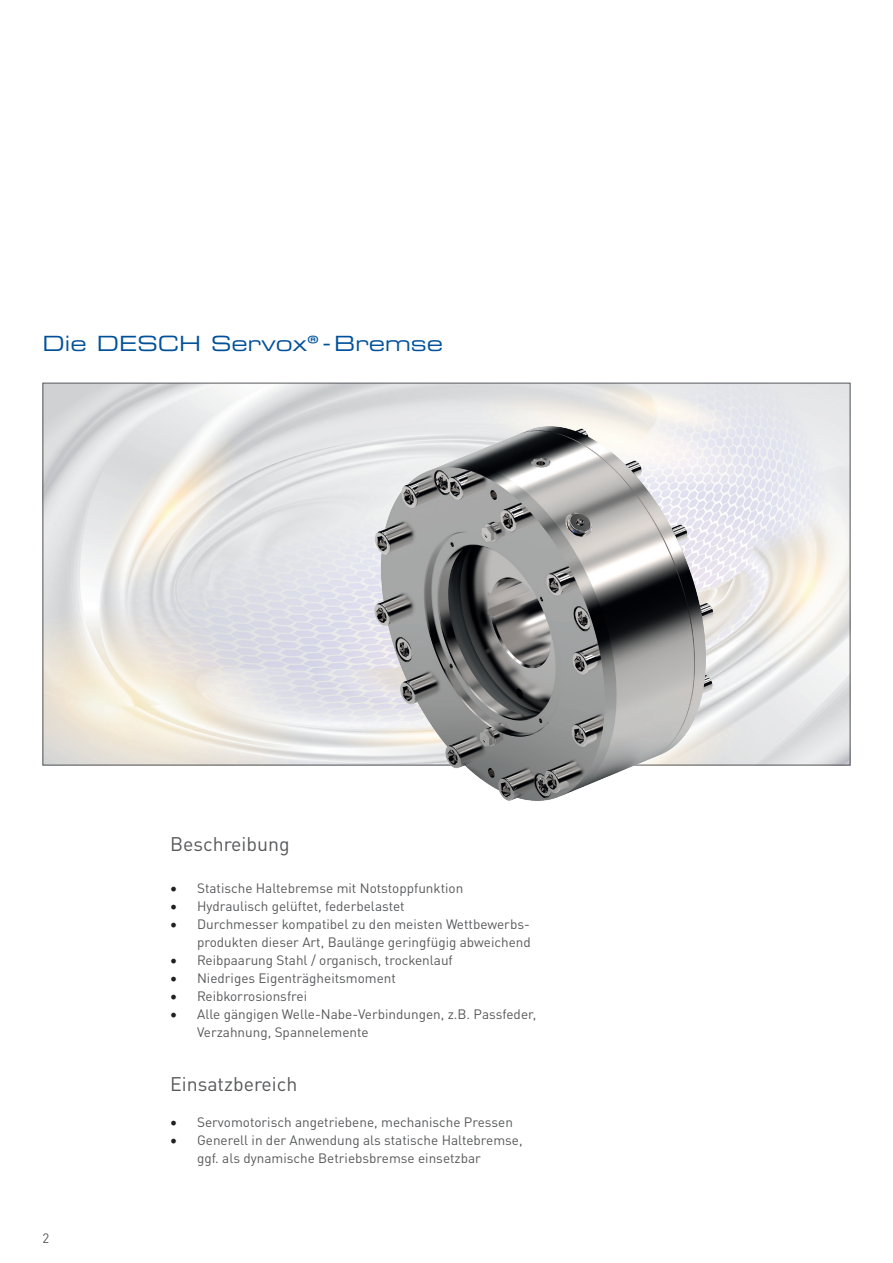
<style>
.page{position:relative;width:893px;height:1263px;background:#fff}
.page>*{position:absolute;margin:0;border:0;box-sizing:border-box;transform-origin:0 0}
.t1{font:21px "Eurostile LT Pro Ex 2";color:#01519a}
.t2{font:19.5px "DINOT";color:#57585a}
.t3{font:13.5px/18px "DINOT";color:#57585a}
.s1{font-family:"Minion Pro";font-size:18px;color:#231f20}
</style>
<div class="page">
<img style="left:45px;top:385px;width:803px;height:378px">
<img style="left:360px;top:420px;width:365px;height:381px">
<h1 class="t1" style="left:43px;top:329px;width:402px">Die DESCH Servox®-Bremse</h1>
<p class="t3" style="left:43px;top:1228px;width:8px">2</p>
<h2 class="t2" style="left:170px;top:829px;width:121px">Beschreibung</h2>
<p class="t3" style="left:170px;top:878px;width:295px"><span class="s1">•</span> Statische Haltebremse mit Notstoppfunktion</p>
<p class="t3" style="left:170px;top:896px;width:236px"><span class="s1">•</span> Hydraulisch gelüftet, federbelastet</p>
<p class="t3" style="left:170px;top:914px;width:362px;text-align:right"><span class="s1">•</span> Durchmesser kompatibel zu den meisten Wettbewerbs&shy;produkten dieser Art, Baulänge geringfügig abweichend</p>
<p class="t3" style="left:170px;top:950px;width:284px"><span class="s1">•</span> Reibpaarung Stahl / organisch, trockenlauf</p>
<p class="t3" style="left:170px;top:968px;width:227px"><span class="s1">•</span> Niedriges Eigenträgheitsmoment</p>
<p class="t3" style="left:170px;top:986px;width:138px"><span class="s1">•</span> Reibkorrosionsfrei</p>
<p class="t3" style="left:197px;top:1004px;width:341px;text-indent:-27px"><span class="s1">•</span> Alle gängigen Welle-Nabe-Verbindungen, z.B. Passfeder,<br>Verzahnung, Spannelemente</p>
<h2 class="t2" style="left:170px;top:1069px;width:129px">Einsatzbereich</h2>
<p class="t3" style="left:170px;top:1112px;width:344px"><span class="s1">•</span> Servomotorisch angetriebene, mechanische Pressen</p>
<p class="t3" style="left:197px;top:1130px;width:327px;text-indent:-27px"><span class="s1">•</span> Generell in der Anwendung als statische Haltebremse, ggf. als dynamische Betriebsbremse einsetzbar</p>
</div>
